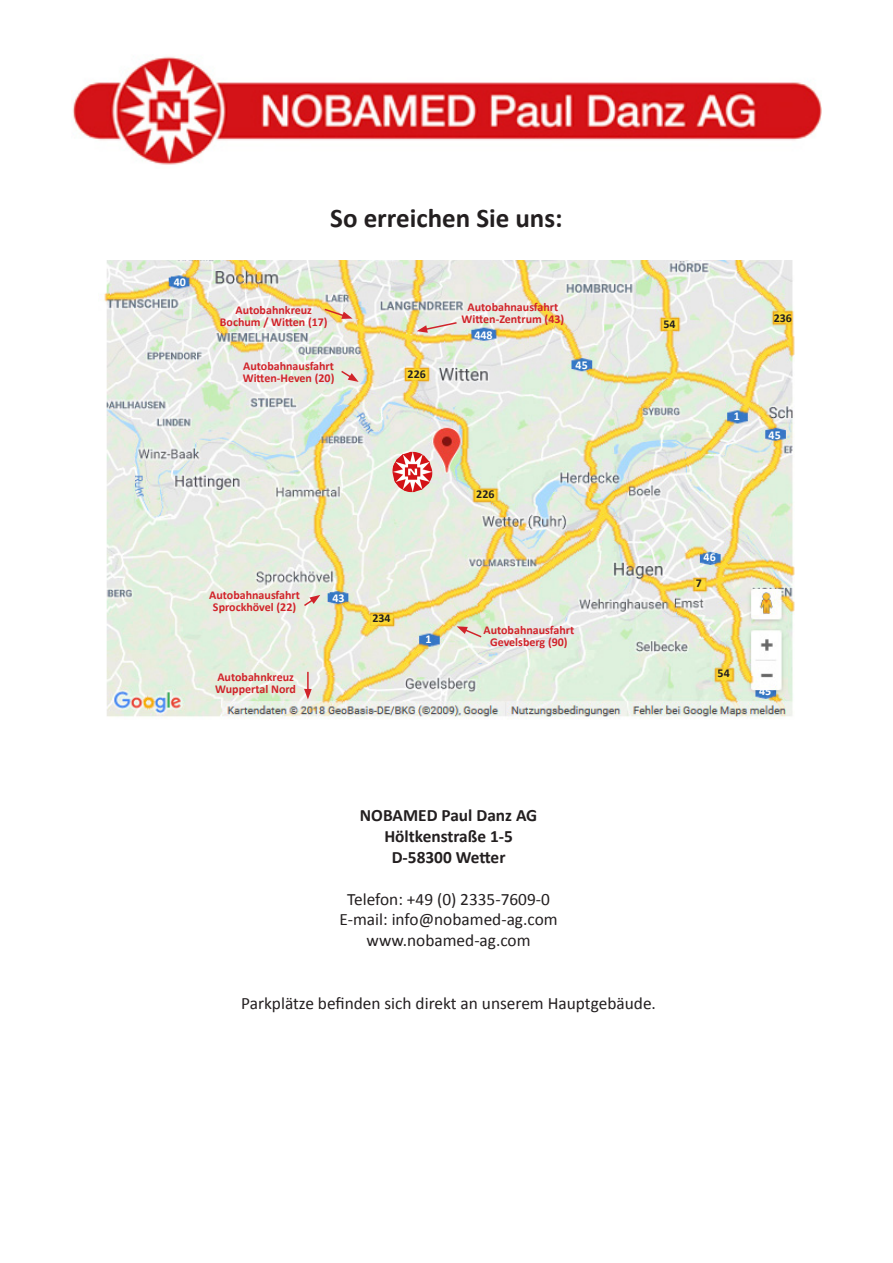
<style>
.page{position:relative;width:893px;height:1263px;background:#fff}
.page>*{position:absolute;margin:0;border:0;box-sizing:border-box;transform-origin:0 0}
.t1{font:700 27px "Calibri";color:#231f20}
.t2{font:17.4px "Calibri";color:#231f20}
.t3{font:700 17.4px "Calibri";color:#231f20}
.t4{font:700 12px "Calibri";color:#d1232a}
.t5{font:700 12px "Calibri";color:#231f20}
.t6{font:700 12px "Calibri";color:#fff}
</style>
<div class="page">
<img style="left:73px;top:56px;width:748px;height:109px">
<img style="left:103px;top:260px;width:692px;height:460px">
<img style="left:392px;top:452px;width:40px;height:40px">
<svg style="left:417px;top:321px;width:41px;height:12px"></svg>
<svg style="left:340px;top:369px;width:19px;height:13px"></svg>
<svg style="left:323px;top:307px;width:30px;height:12px"></svg>
<svg style="left:457px;top:626px;width:26px;height:13px"></svg>
<svg style="left:302px;top:595px;width:18px;height:12px"></svg>
<svg style="left:304px;top:672px;width:8px;height:27px"></svg>
<p class="t6" style="left:174px;top:274px;width:14px">40</p>
<p class="t1" style="left:330px;top:200px;width:234px">So erreichen Sie uns:</p>
<p class="t4" style="left:235px;top:302px;width:78px">Autobahnkreuz</p>
<p class="t4" style="left:220px;top:314px;width:109px">Bochum / Witten (17)</p>
<p class="t4" style="left:243px;top:359px;width:92px">Autobahnausfahrt</p>
<p class="t4" style="left:243px;top:371px;width:93px">Witten-Heven (20)</p>
<p class="t5" style="left:408px;top:366px;width:20px">226</p>
<p class="t4" style="left:467px;top:299px;width:92px">Autobahnausfahrt</p>
<p class="t4" style="left:462px;top:311px;width:104px">Witten-Zentrum (43)</p>
<p class="t6" style="left:474px;top:327px;width:20px">448</p>
<p class="t6" style="left:576px;top:357px;width:14px">45</p>
<p class="t4" style="left:209px;top:588px;width:92px">Autobahnausfahrt</p>
<p class="t4" style="left:213px;top:600px;width:85px">Sprockhövel (22)</p>
<p class="t4" style="left:217px;top:669px;width:78px">Autobahnkreuz</p>
<p class="t4" style="left:215px;top:681px;width:82px">Wuppertal Nord</p>
<p class="t6" style="left:332px;top:590px;width:14px">43</p>
<p class="t5" style="left:372px;top:611px;width:20px">234</p>
<p class="t6" style="left:425px;top:631px;width:8px">1</p>
<p class="t5" style="left:476px;top:486px;width:20px">226</p>
<p class="t4" style="left:483px;top:623px;width:92px">Autobahnausfahrt</p>
<p class="t4" style="left:490px;top:635px;width:79px">Gevelsberg (90)</p>
<p class="t5" style="left:663px;top:317px;width:14px">54</p>
<p class="t5" style="left:774px;top:310px;width:20px">236</p>
<p class="t6" style="left:734px;top:408px;width:8px">1</p>
<p class="t6" style="left:769px;top:427px;width:14px">45</p>
<p class="t6" style="left:704px;top:549px;width:14px">46</p>
<p class="t5" style="left:696px;top:575px;width:8px">7</p>
<p class="t5" style="left:718px;top:666px;width:14px">54</p>
<p class="t6" style="left:759px;top:684px;width:14px">45</p>
<p class="t3" style="left:360px;top:804px;width:179px">NOBAMED Paul Danz AG</p>
<p class="t3" style="left:384px;top:825px;width:130px">Höltkenstraße 1-5</p>
<p class="t3" style="left:392px;top:846px;width:115px">D-58300 Wetter</p>
<p class="t2" style="left:347px;top:888px;width:204px">Telefon: +49 (0) 2335-7609-0</p>
<p class="t2" style="left:339px;top:908px;width:220px">E-mail: info@nobamed-ag.com</p>
<p class="t2" style="left:367px;top:929px;width:166px">www.nobamed-ag.com</p>
<p class="t2" style="left:241px;top:992px;width:416px">Parkplätze befinden sich direkt an unserem Hauptgebäude.</p>
</div>
